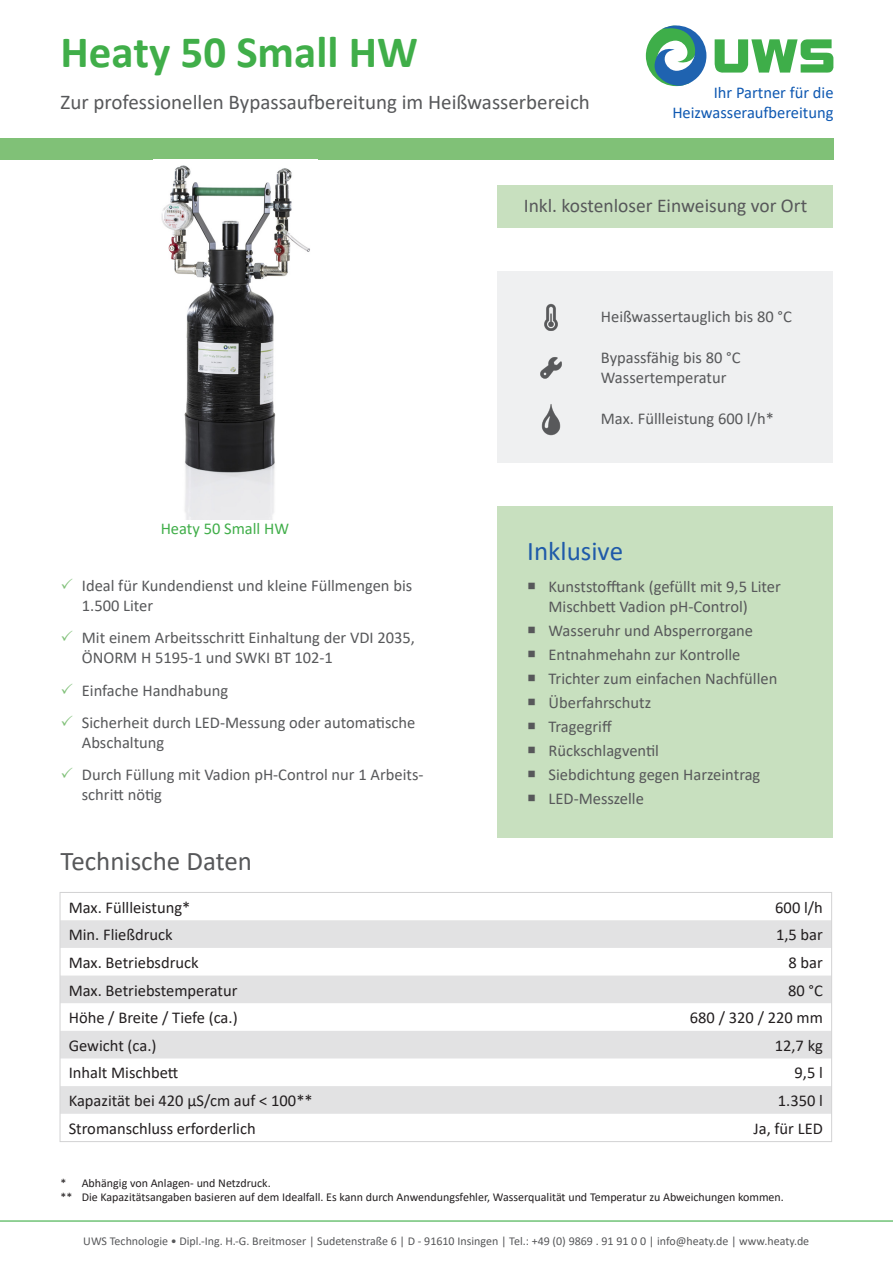
<style>
.page{position:relative;width:893px;height:1263px;background:#fff}
.page>*{position:absolute;margin:0;border:0;box-sizing:border-box;transform-origin:0 0}
.t1{font:700 45px "Calibri";color:#40ae49}
.t2{font:27px "Calibri";color:#57585a}
.t3{font:27px "Calibri";color:#1f5aa9}
.t4{font:21px "Calibri";color:#57585a}
.t5{font:19.5px "Calibri";color:#57585a}
.Absatzformat_3{font:16.5px/19.8px "Calibri";color:#57585a}
.t6{font:16.5px "Calibri";color:#231f20}
.t7{font:16.5px "Calibri";color:#0f59b2}
.t8{font:16.5px "Calibri";color:#40ae49}
.t9{font:12px "Calibri";color:#231f20}
.t10{font:12px "Calibri";color:#57585a}
.s1{color:#7fc077}
</style>
<div class="page">
<svg style="left:715px;top:39px;width:118px;height:34px"></svg>
<svg style="left:646px;top:26px;width:60px;height:60px"></svg>
<div style="left:0;top:138px;width:834px;height:21px;background:#80c177"></div>
<svg style="left:62px;top:920px;width:768px;height:194px;fill:#e2e2e3"></svg>
<div style="left:60px;top:892px;width:772px;height:250px;border:1px solid #d2d2d3"></div>
<img style="left:161px;top:165px;width:149px;height:355px">
<div style="left:497px;top:506px;width:336px;height:332px;background:#c8e0bf"></div>
<div style="left:497px;top:271px;width:336px;height:191px;background:#eff0f1"></div>
<img style="left:540px;top:303px;width:22px;height:133px">
<div style="left:497px;top:185px;width:336px;height:42px;background:#c8e0bf"></div>
<hr style="left:0;top:1220px;width:893px;height:1px;background:#40ae49">
<p class="t1" style="left:61px;top:20px;width:359px">Heaty 50 Small HW</p>
<p class="t4" style="left:61px;top:88px;width:531px">Zur professionellen Bypassaufbereitung im Heißwasserbereich</p>
<p class="t7" style="left:714px;top:82px;width:121px">Ihr Partner für die</p>
<p class="t7" style="left:672px;top:101px;width:163px">Heizwasseraufbereitung</p>
<p class="t5" style="left:524px;top:192px;width:285px">Inkl. kostenloser Einweisung vor Ort</p>
<p class="t8" style="left:161px;top:517px;width:130px">Heaty 50 Small HW</p>
<p class="Absatzformat_3" style="left:82px;top:575px;width:332px;text-indent:-21px"><span class="s1">✓</span> Ideal für Kundendienst und kleine Füllmengen bis<br>1.500 Liter</p>
<p class="Absatzformat_3" style="left:82px;top:627px;width:335px;text-indent:-21px"><span class="s1">✓</span> Mit einem Arbeitsschritt Einhaltung der VDI 2035,<br>ÖNORM H 5195-1 und SWKI BT 102-1</p>
<p class="Absatzformat_3" style="left:61px;top:680px;width:169px"><span class="s1">✓</span> Einfache Handhabung</p>
<p class="Absatzformat_3" style="left:82px;top:712px;width:335px;text-indent:-21px"><span class="s1">✓</span> Sicherheit durch LED-Messung oder automatische<br>Abschaltung</p>
<p class="Absatzformat_3" style="left:82px;top:765px;width:343px;text-indent:-21px"><span class="s1">✓</span> Durch Füllung mit Vadion pH-Control nur 1 Arbeits&shy;schritt nötig</p>
<p class="Absatzformat_3" style="left:601px;top:306px;width:193px">Heißwassertauglich bis 80 °C</p>
<p class="Absatzformat_3" style="left:601px;top:347px;width:141px">Bypassfähig bis 80 °C</p>
<p class="Absatzformat_3" style="left:601px;top:367px;width:127px">Wassertemperatur</p>
<p class="Absatzformat_3" style="left:601px;top:408px;width:174px">Max. Füllleistung 600 l/h*</p>
<p class="t3" style="left:527px;top:532px;width:98px">Inklusive</p>
<p class="Absatzformat_3" style="left:549px;top:576px;width:234px">Kunststofftank (gefüllt mit 9,5 Liter<br>Mischbett Vadion pH-Control)</p>
<p class="Absatzformat_3" style="left:549px;top:620px;width:206px">Wasseruhr und Absperrorgane</p>
<p class="Absatzformat_3" style="left:549px;top:644px;width:193px">Entnahmehahn zur Kontrolle</p>
<p class="Absatzformat_3" style="left:549px;top:668px;width:230px">Trichter zum einfachen Nachfüllen</p>
<p class="Absatzformat_3" style="left:549px;top:692px;width:104px">Überfahrschutz</p>
<p class="Absatzformat_3" style="left:549px;top:716px;width:65px">Tragegriff</p>
<p class="Absatzformat_3" style="left:549px;top:740px;width:112px">Rückschlagventil</p>
<p class="Absatzformat_3" style="left:549px;top:764px;width:213px">Siebdichtung gegen Harzeintrag</p>
<p class="Absatzformat_3" style="left:549px;top:789px;width:97px">LED-Messzelle</p>
<p class="t2" style="left:61px;top:843px;width:193px">Technische Daten</p>
<p class="t6" style="left:69px;top:896px;width:123px">Max. Füllleistung*</p>
<p class="t6" style="left:775px;top:896px;width:49px">600 l/h</p>
<p class="t6" style="left:69px;top:923px;width:106px">Min. Fließdruck</p>
<p class="t6" style="left:776px;top:923px;width:48px">1,5 bar</p>
<p class="t6" style="left:69px;top:951px;width:131px">Max. Betriebsdruck</p>
<p class="t6" style="left:788px;top:951px;width:36px">8 bar</p>
<p class="t6" style="left:69px;top:979px;width:170px">Max. Betriebstemperatur</p>
<p class="t6" style="left:788px;top:979px;width:36px">80 °C</p>
<p class="t6" style="left:69px;top:1006px;width:170px">Höhe / Breite / Tiefe (ca.)</p>
<p class="t6" style="left:690px;top:1006px;width:135px">680 / 320 / 220 mm</p>
<p class="t6" style="left:69px;top:1034px;width:89px">Gewicht (ca.)</p>
<p class="t6" style="left:775px;top:1034px;width:50px">12,7 kg</p>
<p class="t6" style="left:69px;top:1061px;width:111px">Inhalt Mischbett</p>
<p class="t6" style="left:795px;top:1061px;width:30px">9,5 l</p>
<p class="t6" style="left:69px;top:1089px;width:246px">Kapazität bei 420 µS/cm auf &lt; 100**</p>
<p class="t6" style="left:778px;top:1089px;width:47px">1.350 l</p>
<p class="t6" style="left:69px;top:1117px;width:188px">Stromanschluss erforderlich</p>
<p class="t6" style="left:754px;top:1117px;width:71px">Ja, für LED</p>
<p class="t9" style="left:60px;top:1174px;width:212px">* Abhängig von Anlagen- und Netzdruck.</p>
<p class="t9" style="left:60px;top:1189px;width:725px">** Die Kapazitätsangaben basieren auf dem Idealfall. Es kann durch Anwendungsfehler, Wasserqualität und Temperatur zu Abweichungen kommen.</p>
<p class="t10" style="left:83px;top:1232px;width:727px">UWS Technologie • Dipl.-Ing. H.-G. Breitmoser | Sudetenstraße 6 | D - 91610 Insingen | Tel.: +49 (0) 9869 . 91 91 0 0 | info@heaty.de | www.heaty.de</p>
</div>
